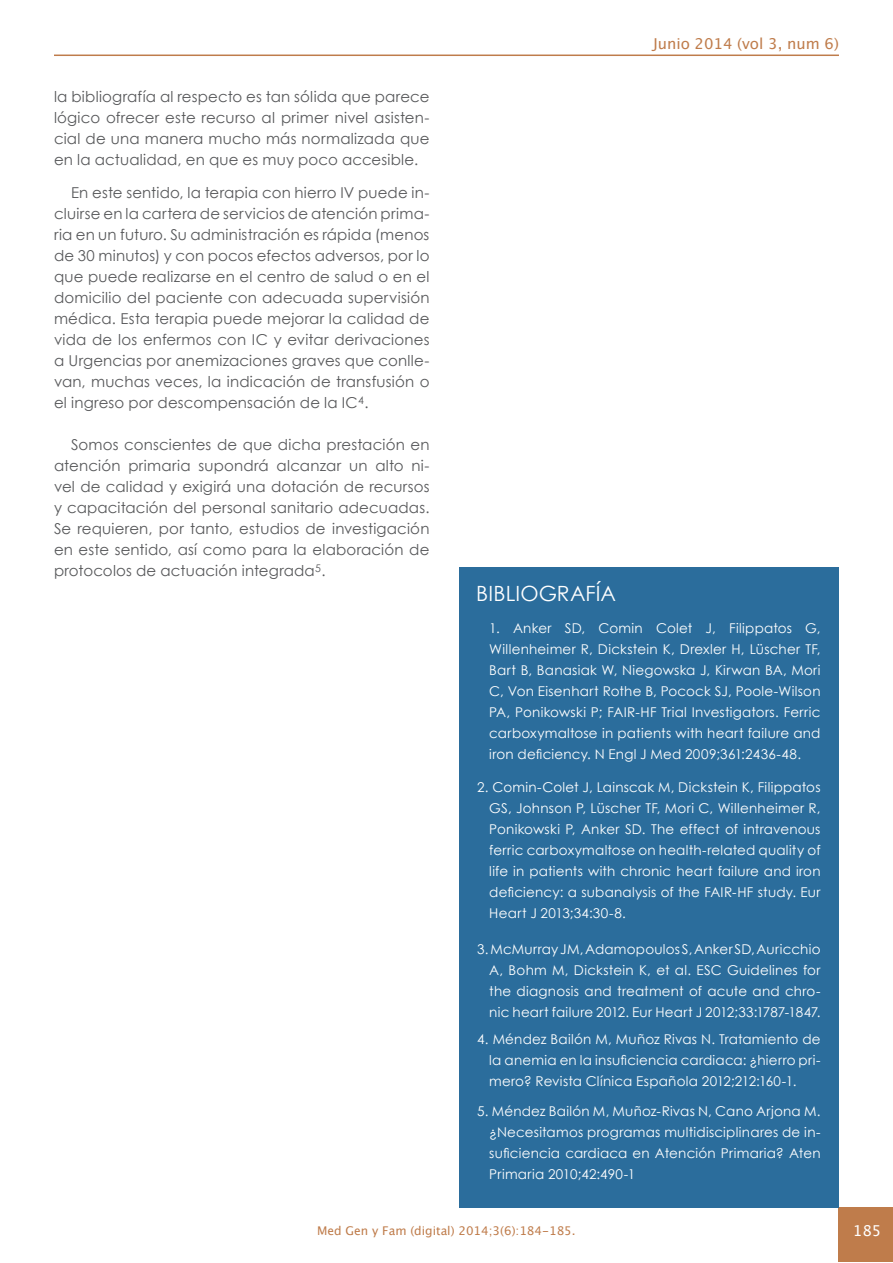
<style>
.page{position:relative;width:893px;height:1263px;background:#fff}
.page>*{position:absolute;margin:0;border:0;box-sizing:border-box;transform-origin:0 0}
.t1{font:21px "Century Gothic";letter-spacing:.005em;color:#fff}
.t2{font:15px/21px "Century Gothic";letter-spacing:.01em;color:#57585a;text-align:justify}
.t3{font:15px "Lucida Grande";color:#bf7c4b}
.t4{font:15px "Lucida Grande";color:#fff}
.t5{font:13.5px/21px "Century Gothic";letter-spacing:.015em;color:#fff;text-align:justify}
.t6{font:12px "Lucida Grande";color:#bf7c4b}
</style>
<div class="page">
<hr style="left:54px;top:55px;width:785px;height:1px;background:#bf7c4b">
<div style="left:839px;top:1208px;width:54px;height:54px;background:#bf7c4b"></div>
<div style="left:459px;top:567px;width:380px;height:641px;background:#2b6d9c"></div>
<p class="t2" style="left:54px;top:86px;width:377px">la bibliografía al respecto es tan sólida que parece lógico ofrecer este recurso al primer nivel asisten&shy;cial de una manera mucho más normalizada que en la actualidad, en que es muy poco accesible.</p>
<p class="t2" style="left:54px;top:182px;width:377px;text-indent:17px">En este sentido, la terapia con hierro IV puede in&shy;cluirse en la cartera de servicios de atención prima&shy;ria en un futuro. Su administración es rápida (menos de 30 minutos) y con pocos efectos adversos, por lo que puede realizarse en el centro de salud o en el domicilio del paciente con adecuada supervisión médica. Esta terapia puede mejorar la calidad de vida de los enfermos con IC y evitar derivaciones a Urgencias por anemizaciones graves que conlle&shy;van, muchas veces, la indicación de transfusión o el ingreso por descompensación de la IC<sup>4</sup>.</p>
<p class="t2" style="left:54px;top:434px;width:377px;text-indent:17px">Somos conscientes de que dicha prestación en atención primaria supondrá alcanzar un alto ni&shy;vel de calidad y exigirá una dotación de recursos y capacitación del personal sanitario adecuadas.<br>Se requieren, por tanto, estudios de investigación en este sentido, así como para la elaboración de protocolos de actuación integrada<sup>5</sup>.</p>
<p class="t3" style="left:653px;top:35px;width:187px">Junio 2014 (vol 3, num 6)</p>
<h1 class="t1" style="left:476px;top:578px;width:141px">BIBLIOGRAFÍA</h1>
<p class="t5" style="left:489px;top:617px;width:333px">1. Anker SD, Comin Colet J, Filippatos G, Willenheimer R, Dickstein K, Drexler H, Lüscher TF, Bart B, Banasiak W, Niegowska J, Kirwan BA, Mori C, Von Eisenhart Rothe B, Pocock SJ, Poole-Wilson PA, Ponikowski P; FAIR-HF Trial Investigators. Ferric carboxymaltose in patients with heart failure and iron deficiency. N Engl J Med 2009;361:2436-48.</p>
<p class="t5" style="left:489px;top:776px;width:333px;text-indent:-12px">2. Comin-Colet J, Lainscak M, Dickstein K, Filippatos GS, Johnson P, Lüscher TF, Mori C, Willenheimer R, Ponikowski P, Anker SD. The effect of intravenous ferric carboxymaltose on health-related quality of life in patients with chronic heart failure and iron deficiency: a subanalysis of the FAIR-HF study. Eur Heart J 2013;34:30-8.</p>
<p class="t5" style="left:489px;top:938px;width:333px;text-indent:-12px">3. McMurray JM, Adamopoulos S, Anker SD, Auricchio A, Bohm M, Dickstein K, et al. ESC Guidelines for the diagnosis and treatment of acute and chro&shy;nic heart failure 2012. Eur Heart J 2012;33:1787-1847.</p>
<p class="t5" style="left:489px;top:1029px;width:333px;text-indent:-12px">4. Méndez Bailón M, Muñoz Rivas N. Tratamiento de la anemia en la insuficiencia cardiaca: ¿hierro pri&shy;mero? Revista Clínica Española 2012;212:160-1.</p>
<p class="t5" style="left:489px;top:1101px;width:333px;text-indent:-12px">5. Méndez Bailón M, Muñoz-Rivas N, Cano Arjona M. ¿Necesitamos programas multidisciplinares de in&shy;suficiencia cardiaca en Atención Primaria? Aten Primaria 2010;42:490-1</p>
<p class="t6" style="left:317px;top:1224px;width:260px">Med Gen y Fam (digital) 2014;3(6):184-185.</p>
<p class="t4" style="left:853px;top:1222px;width:30px">185</p>
</div>
